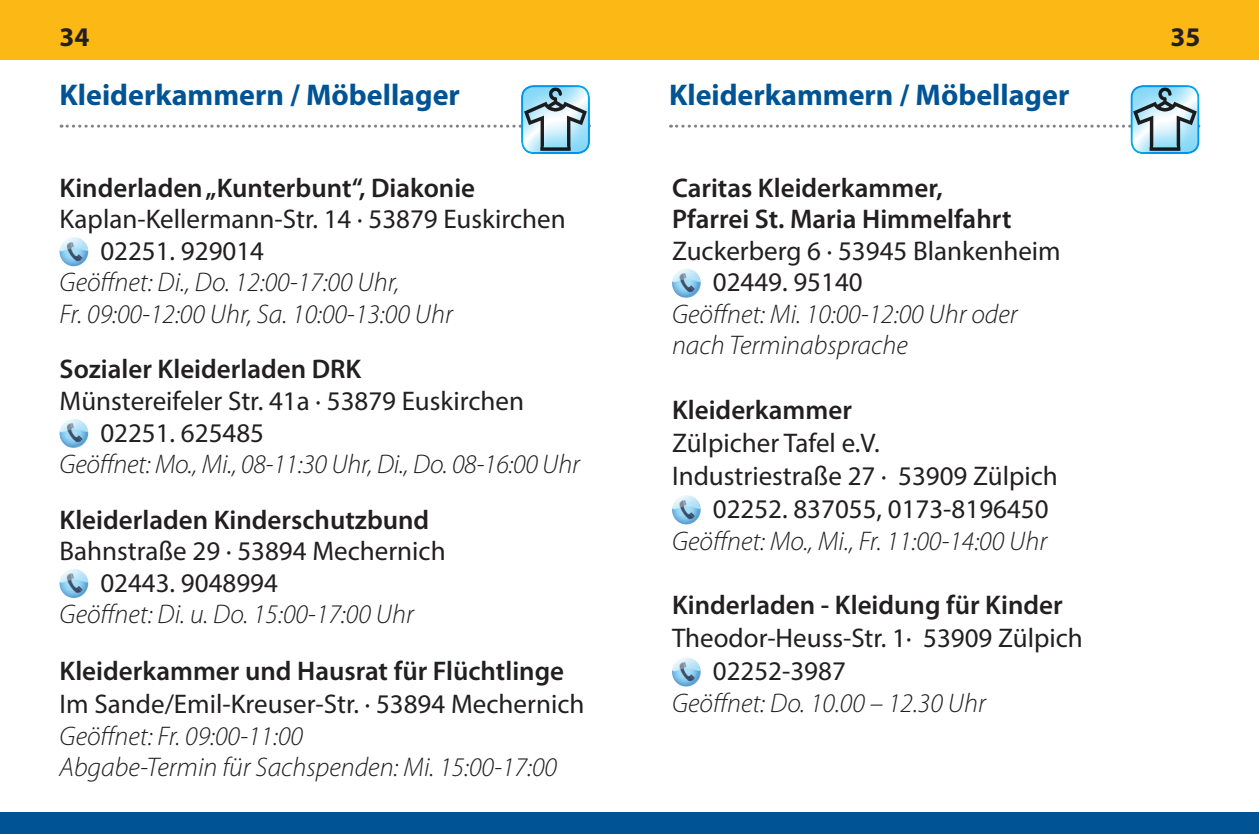
<style>
.page{position:relative;width:1259px;height:834px;background:#fff}
.page>*{position:absolute;margin:0;border:0;box-sizing:border-box;transform-origin:0 0}
.t1{font:700 30px "Myriad Pro";color:#005495}
.t2{font:27px/31.5px "Myriad Pro";color:#231f20}
.t3{font:italic 300 27px/31.5px "Myriad Pro";color:#231f20}
.t4{font:600 27px/31.5px "Myriad Pro";color:#231f20}
.t5{font:700 27px "Myriad Pro";color:#231f20}
</style>
<div class="page">
<div style="left:629px;top:0;width:630px;height:60px;background:#fcb814"></div>
<div style="left:0;top:0;width:629px;height:60px;background:#fcb814"></div>
<div style="left:0;top:811px;width:1259px;height:22px;background:#005495"></div>
<img style="left:60px;top:237px;width:28px;height:29px;border-radius:14px">
<img style="left:60px;top:418px;width:28px;height:30px;border-radius:14px">
<img style="left:60px;top:568px;width:28px;height:30px;border-radius:14px">
<svg style="left:61px;top:125px;width:458px;height:3px"></svg>
<div style="left:519px;top:81px;width:75px;height:75px;background:#00aeef;opacity:.5"></div>
<svg style="left:670px;top:125px;width:455px;height:3px"></svg>
<div style="left:1128px;top:81px;width:75px;height:75px;background:#00aeef;opacity:.5"></div>
<img style="left:672px;top:268px;width:29px;height:30px;border-radius:14px">
<img style="left:672px;top:495px;width:29px;height:29px;border-radius:14px">
<img style="left:672px;top:657px;width:29px;height:29px;border-radius:14px">
<p class="t5" style="left:60px;top:19px;width:31px">34</p>
<p class="t5" style="left:1170px;top:19px;width:31px">35</p>
<p class="t1" style="left:60px;top:75px;width:402px">Kleiderkammern / Möbellager</p>
<p class="t1" style="left:669px;top:75px;width:402px">Kleiderkammern / Möbellager</p>
<p class="t4" style="left:60px;top:171px;width:417px">Kinderladen „Kunterbunt“, Diakonie</p>
<p class="t2" style="left:100px;top:203px;width:467px;text-indent:-41px">Kaplan-Kellermann-Str. 14 · 53879 Euskirchen<br>02251. 929014</p>
<p class="t3" style="left:60px;top:266px;width:395px">Geöffnet: Di., Do. 12:00-17:00 Uhr,<br>Fr. 09:00-12:00 Uhr, Sa. 10:00-13:00 Uhr</p>
<p class="t4" style="left:60px;top:353px;width:303px">Sozialer Kleiderladen DRK</p>
<p class="t2" style="left:100px;top:384px;width:425px;text-indent:-41px">Münstereifeler Str. 41a · 53879 Euskirchen<br>02251. 625485</p>
<p class="t3" style="left:60px;top:448px;width:522px">Geöffnet: Mo., Mi., 08-11:30 Uhr, Di., Do. 08-16:00 Uhr</p>
<p class="t4" style="left:60px;top:503px;width:371px">Kleiderladen Kinderschutzbund</p>
<p class="t2" style="left:100px;top:534px;width:347px;text-indent:-41px">Bahnstraße 29 · 53894 Mechernich<br>02443. 9048994</p>
<p class="t3" style="left:60px;top:598px;width:356px">Geöffnet: Di. u. Do. 15:00-17:00 Uhr</p>
<p class="t4" style="left:60px;top:654px;width:506px">Kleiderkammer und Hausrat für Flüchtlinge</p>
<p class="t2" style="left:60px;top:687px;width:526px">Im Sande/Emil-Kreuser-Str. · 53894 Mechernich</p>
<p class="t3" style="left:60px;top:719px;width:499px">Geöffnet: Fr. 09:00-11:00<br>Abgabe-Termin für Sachspenden: Mi. 15:00-17:00</p>
<p class="t4" style="left:672px;top:171px;width:341px">Caritas Kleiderkammer,<br>Pfarrei St. Maria Himmelfahrt</p>
<p class="t2" style="left:713px;top:234px;width:349px;text-indent:-41px">Zuckerberg 6 · 53945 Blankenheim<br>02449. 95140</p>
<p class="t3" style="left:672px;top:298px;width:347px">Geöffnet: Mi. 10:00-12:00 Uhr oder nach Terminabsprache</p>
<p class="t4" style="left:672px;top:393px;width:181px">Kleiderkammer</p>
<p class="t2" style="left:672px;top:426px;width:209px">Zülpicher Tafel e.V.</p>
<p class="t2" style="left:672px;top:459px;width:387px">Industriestraße 27 · 53909 Zülpich</p>
<p class="t2" style="left:713px;top:492px;width:337px">02252. 837055, 0173-8196450</p>
<p class="t3" style="left:672px;top:524px;width:377px">Geöffnet: Mo., Mi., Fr. 11:00-14:00 Uhr</p>
<p class="t4" style="left:672px;top:588px;width:392px">Kinderladen - Kleidung für Kinder</p>
<p class="t2" style="left:713px;top:621px;width:371px;line-height:33px;text-indent:-41px">Theodor-Heuss-Str. 1· 53909 Zülpich<br>02252-3987</p>
<p class="t3" style="left:672px;top:686px;width:315px">Geöffnet: Do. 10.00 – 12.30 Uhr</p>
</div>
